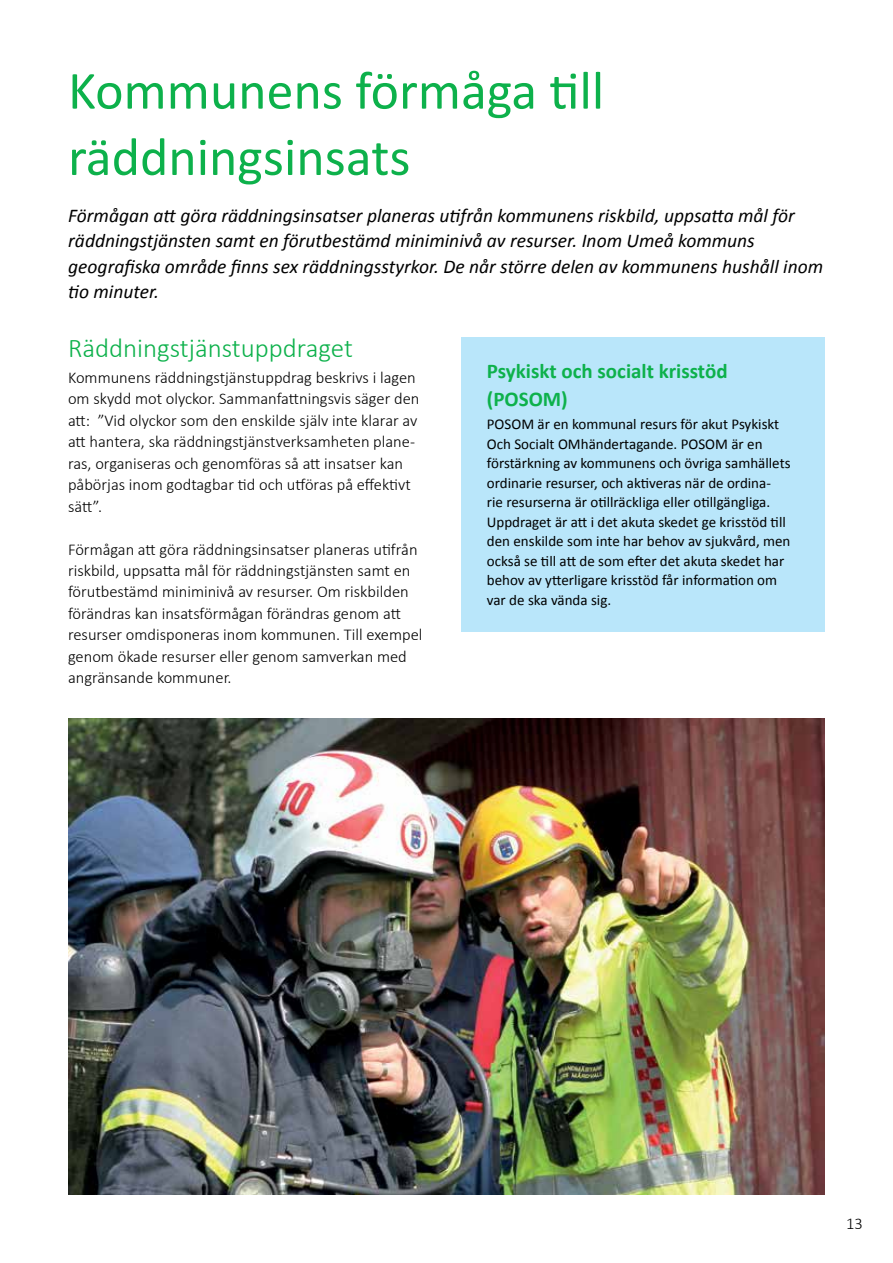
<style>
.page{position:relative;width:893px;height:1263px;background:#fff}
.page>*{position:absolute;margin:0;border:0;box-sizing:border-box;transform-origin:0 0}
.t1{font:54px/66.3px "Calibri";color:#0db14b}
.t2{font:300 27px "Calibri";color:#0db14b}
.t3{font:700 21px/27.3px "Calibri";color:#0db14b}
.t4{font:italic 19.5px/25.3px "Calibri";color:#000}
.t5{font:300 16.5px/21.5px "Calibri";color:#000}
.t6{font:15px/19.5px "Calibri";color:#000}
</style>
<div class="page">
<div style="left:461px;top:337px;width:364px;height:294px;background:#b9e6fa"></div>
<img style="left:68px;top:719px;width:757px;height:476px">
<h1 class="t1" style="left:68px;top:58px;width:538px">Kommunens förmåga till räddningsinsats</h1>
<p class="t4" style="left:68px;top:202px;width:756px">Förmågan att göra räddningsinsatser planeras utifrån kommunens riskbild, uppsatta mål för räddningstjänsten samt en förutbestämd miniminivå av resurser. Inom Umeå kommuns geografiska område finns sex räddningsstyrkor. De når större delen av kommunens hushåll inom tio minuter.</p>
<h2 class="t2" style="left:68px;top:332px;width:286px">Räddningstjänstuppdraget</h2>
<p class="t5" style="left:68px;top:367px;width:353px">Kommunens räddningstjänstuppdrag beskrivs i lagen om skydd mot olyckor. Sammanfattningsvis säger den att: ”Vid olyckor som den enskilde själv inte klarar av att hantera, ska räddningstjänstverksamheten plane&shy;ras, organiseras och genomföras så att insatser kan påbörjas inom godtagbar tid och utföras på effektivt sätt”.</p>
<p class="t5" style="left:68px;top:538px;width:356px">Förmågan att göra räddningsinsatser planeras utifrån riskbild, uppsatta mål för räddningstjänsten samt en förutbestämd miniminivå av resurser. Om riskbilden förändras kan insatsförmågan förändras genom att resurser omdisponeras inom kommunen. Till exempel genom ökade resurser eller genom samverkan med angränsande kommuner.</p>
<p class="t3" style="left:487px;top:358px;width:242px">Psykiskt och socialt krisstöd (POSOM)</p>
<p class="t6" style="left:487px;top:415px;width:305px">POSOM är en kommunal resurs för akut Psykiskt Och Socialt OMhändertagande. POSOM är en förstärkning av kommunens och övriga samhällets ordinarie resurser, och aktiveras när de ordina&shy;rie resurserna är otillräckliga eller otillgängliga.<br>Uppdraget är att i det akuta skedet ge krisstöd till den enskilde som inte har behov av sjukvård, men också se till att de som efter det akuta skedet har behov av ytterligare krisstöd får information om var de ska vända sig.</p>
<p class="t5" style="left:846px;top:1212px;width:18px">13</p>
</div>
